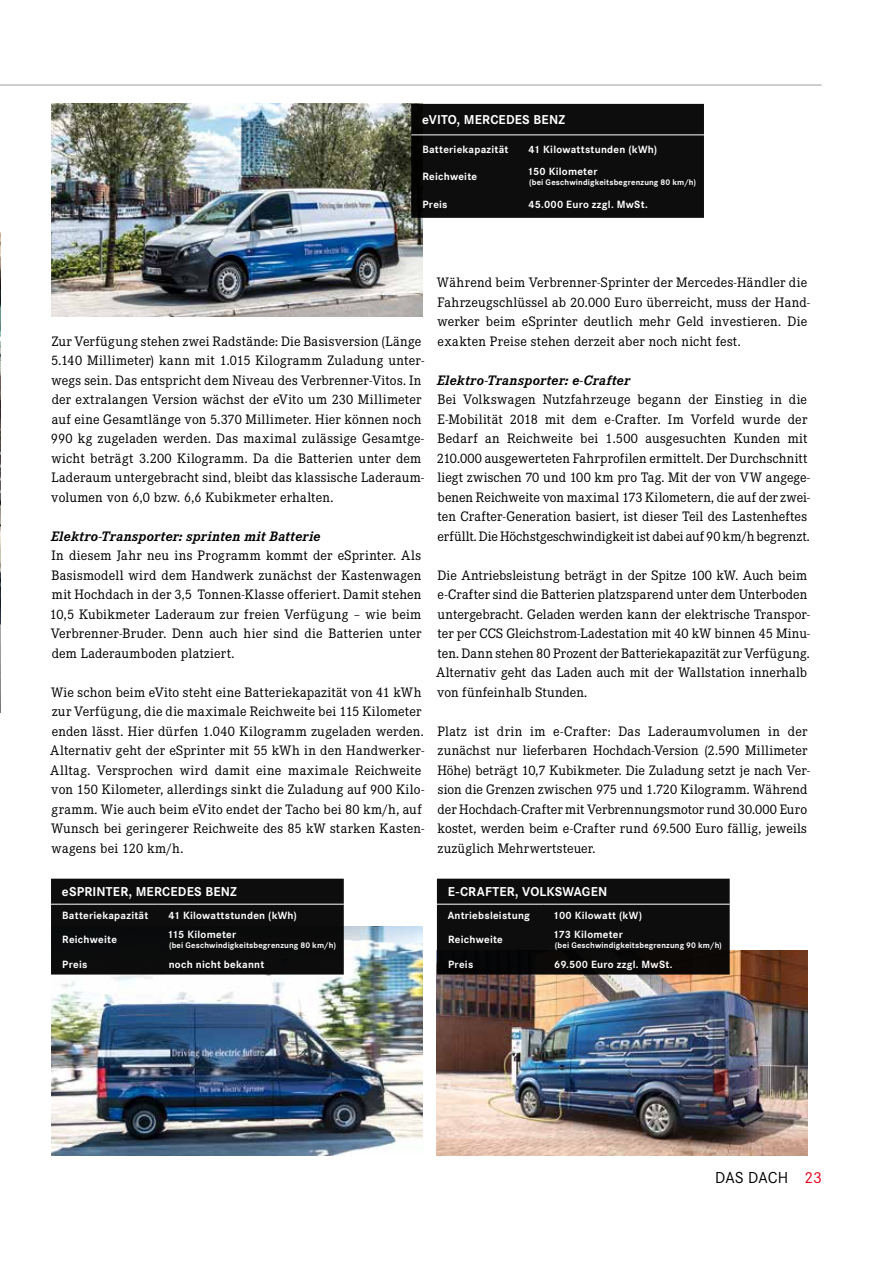
<style>
.page{position:relative;width:893px;height:1263px;background:#fff}
.page>*{position:absolute;margin:0;border:0;box-sizing:border-box;transform-origin:0 0}
.t1{font:16.5px "Corporate S Pro";letter-spacing:-.01em;color:#000}
.t2{font:14.25px/19.5px "Corporate E Pro";letter-spacing:.01em;color:#000}
.t3{font:italic 700 14.25px "Corporate E Pro";letter-spacing:.015em;color:#000}
.t4{font:700 13.35px "Corporate S Pro";letter-spacing:.015em;color:#fff}
.t5{font:700 10.95px "Corporate S Pro";letter-spacing:.02em;color:#fff}
.t6{font:700 8.55px "Corporate S Pro";letter-spacing:.02em;color:#fff}
.s1{color:#e2001a}
</style>
<div class="page">
<img style="left:0;top:232px;width:1px;height:480px">
<img style="left:51px;top:103px;width:371px;height:214px">
<img style="left:51px;top:926px;width:371px;height:230px">
<img style="left:437px;top:950px;width:371px;height:206px">
<div style="left:411px;top:104px;width:293px;height:114px;background:#0d0d0d"></div>
<hr style="left:411px;top:135px;width:107px;height:1px;background:#fff">
<hr style="left:518px;top:135px;width:186px;height:1px;background:#fff">
<div style="left:437px;top:879px;width:293px;height:95px;background:#0d0d0d"></div>
<hr style="left:437px;top:904px;width:107px;height:1px;background:#fff">
<hr style="left:544px;top:904px;width:186px;height:1px;background:#fff">
<div style="left:51px;top:879px;width:293px;height:95px;background:#0d0d0d"></div>
<hr style="left:51px;top:904px;width:107px;height:1px;background:#fff">
<hr style="left:158px;top:904px;width:186px;height:1px;background:#fff">
<hr style="left:0;top:85px;width:821px;height:1px;background:#9c9e9f">
<p class="t4" style="left:422px;top:109px;width:144px">eVITO, MERCEDES BENZ</p>
<p class="t5" style="left:422px;top:140px;width:88px">Batteriekapazität</p>
<p class="t5" style="left:528px;top:140px;width:130px">41 Kilowattstunden (kWh)</p>
<p class="t5" style="left:422px;top:168px;width:56px">Reichweite</p>
<p class="t5" style="left:527px;top:163px;width:72px">150 Kilometer</p>
<p class="t6" style="left:529px;top:175px;width:168px">(bei Geschwindigkeitsbegrenzung 80 km/h)</p>
<p class="t5" style="left:422px;top:195px;width:27px">Preis</p>
<p class="t5" style="left:528px;top:195px;width:121px">45.000 Euro zzgl. MwSt.</p>
<p class="t2" style="left:51px;top:330px;width:375px">Zur Verfügung stehen zwei Radstände: Die Basisversion (Länge 5.140 Millimeter) kann mit 1.015 Kilogramm Zuladung unter&shy;wegs sein. Das entspricht dem Niveau des Verbrenner-Vitos. In der extralangen Version wächst der eVito um 230 Millimeter auf eine Gesamtlänge von 5.370 Millimeter. Hier können noch 990 kg zugeladen werden. Das maximal zulässige Gesamtge&shy;wicht beträgt 3.200 Kilogramm. Da die Batterien unter dem Laderaum untergebracht sind, bleibt das klassische Laderaum&shy;volumen von 6,0 bzw. 6,6 Kubikmeter erhalten.</p>
<p class="t3" style="left:51px;top:525px;width:271px">Elektro-Transporter: sprinten mit Batterie</p>
<p class="t2" style="left:50px;top:545px;width:373px;text-align:justify">In diesem Jahr neu ins Programm kommt der eSprinter. Als Basismodell wird dem Handwerk zunächst der Kastenwagen mit Hochdach in der 3,5 Tonnen-Klasse offeriert. Damit stehen 10,5 Kubikmeter Laderaum zur freien Verfügung – wie beim Verbrenner-Bruder. Denn auch hier sind die Batterien unter dem Laderaumboden platziert.</p>
<p class="t2" style="left:50px;top:681px;width:375px">Wie schon beim eVito steht eine Batteriekapazität von 41 kWh zur Verfügung, die die maximale Reichweite bei 115 Kilometer enden lässt. Hier dürfen 1.040 Kilogramm zugeladen werden.<br>Alternativ geht der eSprinter mit 55 kWh in den Handwerker-Alltag. Versprochen wird damit eine maximale Reichweite von 150 Kilometer, allerdings sinkt die Zuladung auf 900 Kilo&shy;gramm. Wie auch beim eVito endet der Tacho bei 80 km/h, auf Wunsch bei geringerer Reichweite des 85 kW starken Kasten&shy;wagens bei 120 km/h.</p>
<p class="t2" style="left:437px;top:272px;width:375px">Während beim Verbrenner-Sprinter der Mercedes-Händler die Fahrzeugschlüssel ab 20.000 Euro überreicht, muss der Hand&shy;werker beim eSprinter deutlich mehr Geld investieren. Die exakten Preise stehen derzeit aber noch nicht fest.</p>
<p class="t3" style="left:437px;top:369px;width:195px">Elektro-Transporter: e-Crafter</p>
<p class="t2" style="left:437px;top:389px;width:375px">Bei Volkswagen Nutzfahrzeuge begann der Einstieg in die E-Mobilität 2018 mit dem e-Crafter. Im Vorfeld wurde der Bedarf an Reichweite bei 1.500 ausgesuchten Kunden mit 210.000 ausgewerteten Fahrprofilen ermittelt. Der Durchschnitt liegt zwischen 70 und 100 km pro Tag. Mit der von VW angege&shy;benen Reichweite von maximal 173 Kilometern, die auf der zwei&shy;ten Crafter-Generation basiert, ist dieser Teil des Lastenheftes erfüllt. Die Höchstgeschwindigkeit ist dabei auf 90 km/h begrenzt.</p>
<p class="t2" style="left:436px;top:564px;width:375px">Die Antriebsleistung beträgt in der Spitze 100 kW. Auch beim e-Crafter sind die Batterien platzsparend unter dem Unterboden untergebracht. Geladen werden kann der elektrische Transpor&shy;ter per CCS Gleichstrom-Ladestation mit 40 kW binnen 45 Minu&shy;ten. Dann stehen 80 Prozent der Batteriekapazität zur Verfügung.<br>Alternativ geht das Laden auch mit der Wallstation innerhalb von fünfeinhalb Stunden.</p>
<p class="t2" style="left:437px;top:720px;width:374px">Platz ist drin im e-Crafter: Das Laderaumvolumen in der zunächst nur lieferbaren Hochdach-Version (2.590 Millimeter Höhe) beträgt 10,7 Kubikmeter. Die Zuladung setzt je nach Ver&shy;sion die Grenzen zwischen 975 und 1.720 Kilogramm. Während der Hochdach-Crafter mit Verbrennungsmotor rund 30.000 Euro kostet, werden beim e-Crafter rund 69.500 Euro fällig, jeweils zuzüglich Mehrwertsteuer.</p>
<p class="t4" style="left:62px;top:881px;width:177px">eSPRINTER, MERCEDES BENZ</p>
<p class="t5" style="left:62px;top:906px;width:88px">Batteriekapazität</p>
<p class="t5" style="left:168px;top:906px;width:130px">41 Kilowattstunden (kWh)</p>
<p class="t5" style="left:62px;top:931px;width:56px">Reichweite</p>
<p class="t5" style="left:167px;top:926px;width:71px">115 Kilometer</p>
<p class="t6" style="left:169px;top:938px;width:168px">(bei Geschwindigkeitsbegrenzung 80 km/h)</p>
<p class="t4" style="left:448px;top:881px;width:161px">E-CRAFTER, VOLKSWAGEN</p>
<p class="t5" style="left:448px;top:906px;width:84px">Antriebsleistung</p>
<p class="t5" style="left:553px;top:906px;width:91px">100 Kilowatt (kW)</p>
<p class="t5" style="left:448px;top:931px;width:56px">Reichweite</p>
<p class="t5" style="left:553px;top:926px;width:71px">173 Kilometer</p>
<p class="t6" style="left:555px;top:938px;width:168px">(bei Geschwindigkeitsbegrenzung 90 km/h)</p>
<p class="t5" style="left:62px;top:955px;width:27px">Preis</p>
<p class="t5" style="left:169px;top:955px;width:97px">noch nicht bekannt</p>
<p class="t5" style="left:448px;top:955px;width:27px">Preis</p>
<p class="t5" style="left:554px;top:955px;width:120px">69.500 Euro zzgl. MwSt.</p>
<p class="t1" style="left:715px;top:1165px;width:108px">DAS DACH <span class="s1">23</span></p>
</div>
